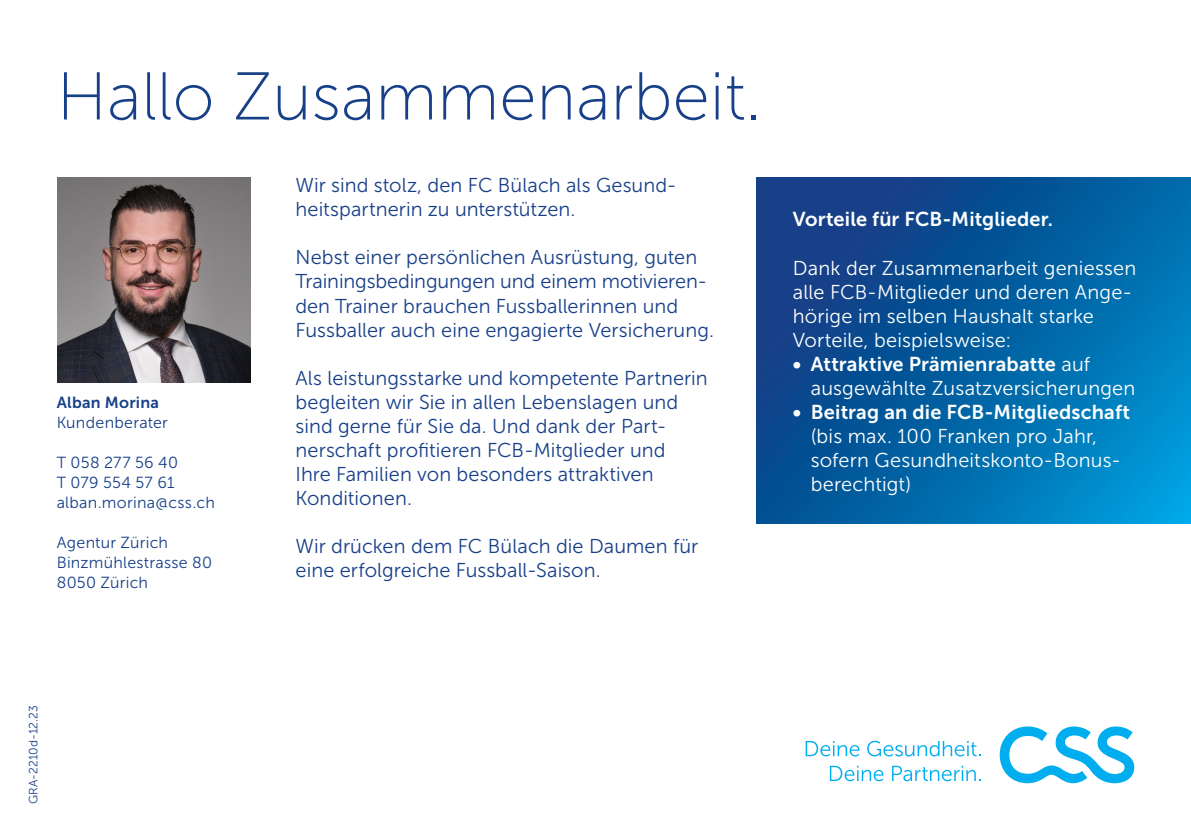
<style>
.page{position:relative;width:1191px;height:840px;background:#fff}
.page>*{position:absolute;margin:0;border:0;box-sizing:border-box;transform-origin:0 0}
.t1{font:67.4px "Museo Sans 100";color:#184088}
.t2{font:20px/24px "Museo Sans 300";letter-spacing:.005em;color:#184088}
.t3{font:20px/24px "Museo Sans 300";letter-spacing:.01em;color:#fff}
.t4{font:20px "Museo Sans 700";letter-spacing:.01em;color:#fff}
.t5{font:16px "Museo Sans 300";letter-spacing:.015em;color:#184088}
.t6{font:16px "Museo Sans 700";letter-spacing:.02em;color:#184088}
.t7{font:12px "Museo Sans 300";color:#184088}
.s1{font-family:"Museo Sans 700"}
</style>
<div class="page">
<img style="left:57px;top:177px;width:193px;height:205px">
<svg style="left:756px;top:177px;width:435px;height:346px;background:#0560a2"></svg>
<svg style="left:805px;top:741px;width:54px;height:15px"></svg>
<svg style="left:867px;top:740px;width:113px;height:16px"></svg>
<svg style="left:830px;top:765px;width:53px;height:15px"></svg>
<svg style="left:892px;top:765px;width:88px;height:15px"></svg>
<svg style="left:999px;top:726px;width:135px;height:56px"></svg>
<p class="t1" style="left:57px;top:60px;width:706px">Hallo Zusammenarbeit.</p>
<p class="t6" style="left:57px;top:393px;width:104px">Alban Morina</p>
<p class="t5" style="left:57px;top:413px;width:113px">Kundenberater</p>
<p class="t5" style="left:57px;top:453px;width:123px">T 058 277 56 40</p>
<p class="t5" style="left:57px;top:473px;width:119px">T 079 554 57 61</p>
<p class="t5" style="left:57px;top:493px;width:160px">alban.morina@css.ch</p>
<p class="t5" style="left:57px;top:533px;width:113px">Agentur Zürich</p>
<p class="t5" style="left:57px;top:553px;width:157px">Binzmühlestrasse 80</p>
<p class="t5" style="left:57px;top:573px;width:93px">8050 Zürich</p>
<p class="t2" style="left:295px;top:173px;width:383px">Wir sind stolz, den FC Bülach als Gesund&shy;heitspartnerin zu unterstützen.</p>
<p class="t2" style="left:295px;top:245px;width:420px">Nebst einer persönlichen Ausrüstung, guten Trainingsbedingungen und einem motivieren&shy;den Trainer brauchen Fussballerinnen und Fussballer auch eine engagierte Versicherung.</p>
<p class="t2" style="left:295px;top:365px;width:414px">Als leistungsstarke und kompetente Partnerin begleiten wir Sie in allen Lebenslagen und</p>
<p class="t2" style="left:295px;top:413px;width:372px">sind gerne für Sie da. Und dank der Part&shy;nerschaft profitieren FCB-Mitglieder und Ihre Familien von besonders attraktiven Konditionen.</p>
<p class="t2" style="left:295px;top:533px;width:404px">Wir drücken dem FC Bülach die Daumen für eine erfolgreiche Fussball-Saison.</p>
<p class="t4" style="left:793px;top:208px;width:262px">Vorteile für FCB-Mitglieder.</p>
<p class="t3" style="left:793px;top:255px;width:345px">Dank der Zusammenarbeit geniessen alle FCB-Mitglieder und deren Ange&shy;hörige im selben Haushalt starke Vorteile, beispielsweise:</p>
<p class="t3" style="left:811px;top:351px;width:326px;text-indent:-18px"><span class="s1">• Attraktive Prämienrabatte</span> auf ausgewählte Zusatzversicherungen</p>
<p class="t3" style="left:811px;top:399px;width:320px;text-indent:-18px"><span class="s1">• Beitrag an die FCB-Mitgliedschaft </span>(bis max. 100 Franken pro Jahr, sofern Gesundheitskonto-Bonus&shy;berechtigt)</p>
<p class="t7" style="left:27px;top:803px;width:100px;rotate:-90deg">GRA-2210d-12.23</p>
</div>
